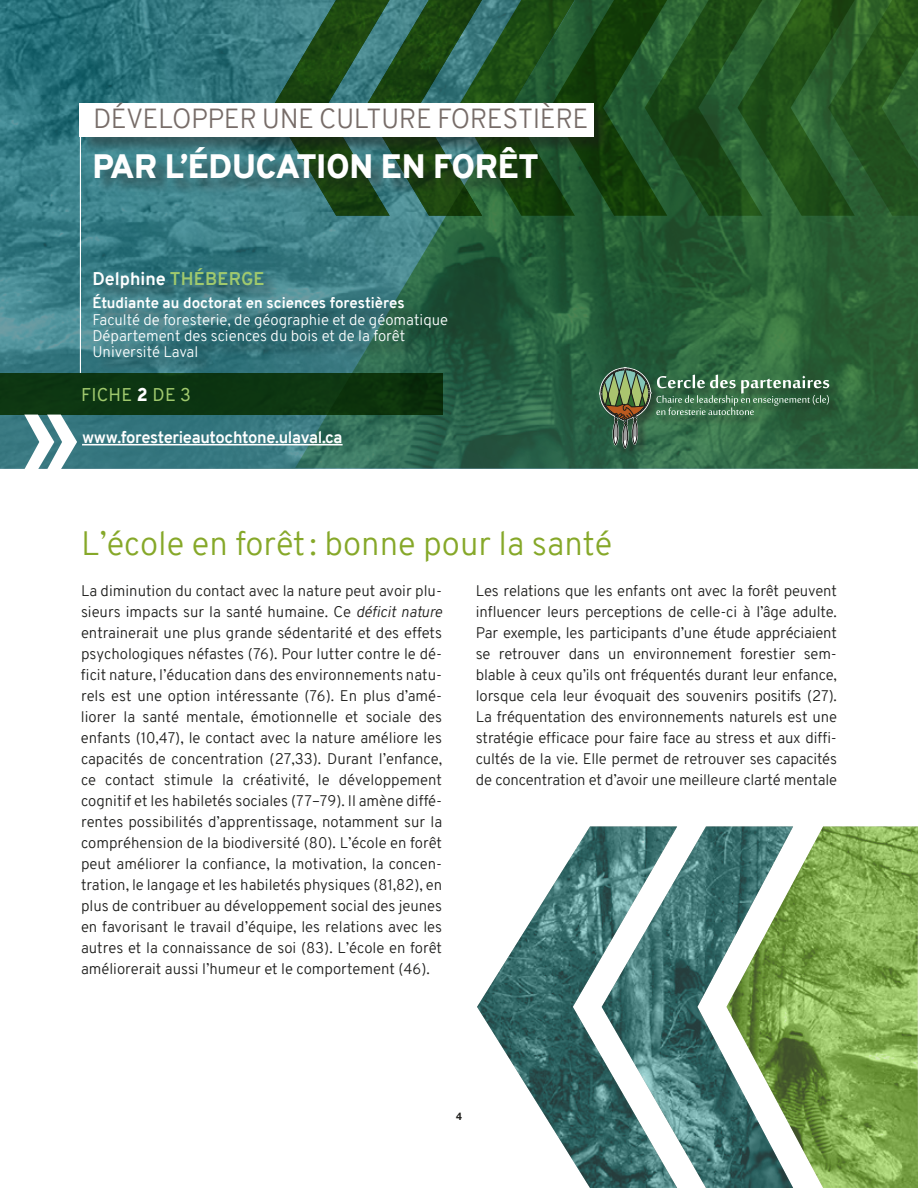
<style>
.page{position:relative;width:918px;height:1188px;background:#fff}
.page>*{position:absolute;margin:0;border:0;box-sizing:border-box;transform-origin:0 0}
.t1{font:300 33px "Overpass";color:#86a829}
.t2{font:900 33px "Overpass";letter-spacing:-.01em;color:#fff}
.t3{font:300 27px "Overpass";letter-spacing:-.02em;color:#776c68}
.t4{font:700 18px "Overpass";letter-spacing:.005em;color:#fff}
.t5{font:18px "Overpass";letter-spacing:.01em;color:#a0c96d}
.t6{font:700 16.5px "Overpass";letter-spacing:-.02em;color:#fff}
.t7{font:300 15px/21px "Overpass";letter-spacing:-.01em;color:#1d1d1b;text-align:justify}
.t8{font:300 15px/16.2px "Overpass";color:#fff}
.t9{font:700 15px "Overpass";color:#fff}
.t10{font:700 10.5px "Helvetica Neue LT Std";color:#1d1d1b}
.s1{color:#a0c96d}
.s2{font-weight:900;color:#fff}
.s3{font-style:italic}
</style>
<div class="page">
<img style="left:0;top:0;width:918px;height:469px">
<img style="left:272px;top:0;width:185px;height:104px">
<svg style="left:457px;top:0;width:188px;height:216px;background:#215328"></svg>
<svg style="left:862px;top:0;width:56px;height:216px;background:#285822"></svg>
<svg style="left:645px;top:0;width:217px;height:216px;background:#245623"></svg>
<div style="left:0;top:373px;width:443px;height:42px;background:#0c3511"></div>
<hr style="left:82px;top:444px;width:261px;height:1px;background:#fff">
<svg style="left:24px;top:415px;width:53px;height:54px"></svg>
<div style="left:80px;top:104px;width:532px;height:270px;background:#1d1d1b;opacity:.44"></div>
<div style="left:80px;top:104px;width:514px;height:33px;background:#fff"></div>
<hr style="left:80px;top:104px;width:1px;height:269px;background:#fff">
<div style="left:600px;top:369px;width:241px;height:91px;background:#1d1d1b;opacity:.44"></div>
<svg style="left:599px;top:367px;width:230px;height:82px;background:#477452"></svg>
<img style="left:478px;top:826px;width:124px;height:362px">
<img style="left:602px;top:826px;width:125px;height:362px">
<img style="left:727px;top:826px;width:191px;height:362px">
<h2 class="t3" style="left:93px;top:100px;width:497px">DÉVELOPPER UNE CULTURE FORESTIÈRE</h2>
<h1 class="t2" style="left:93px;top:143px;width:448px">PAR L’ÉDUCATION EN FORÊT</h1>
<p class="t4" style="left:92px;top:266px;width:174px">Delphine <span class="s1">THÉBERGE</span></p>
<p class="t9" style="left:92px;top:292px;width:314px">Étudiante au doctorat en sciences forestières</p>
<p class="t8" style="left:92px;top:311px;width:357px">Faculté de foresterie, de géographie et de géomatique<br>Département des sciences du bois et de la forêt<br>Université Laval</p>
<p class="t5" style="left:81px;top:381px;width:111px">FICHE <span class="s2">2</span> DE 3</p>
<p class="t6" style="left:82px;top:425px;width:262px">www.foresterieautochtone.ulaval.ca</p>
<h1 class="t1" style="left:81px;top:520px;width:533px">L’école en forêt: bonne pour la santé</h1>
<p class="t7" style="left:81px;top:581px;width:363px">La diminution du contact avec la nature peut avoir plu&shy;sieurs impacts sur la santé humaine. Ce <span class="s3">déficit nature </span>entrainerait une plus grande sédentarité et des effets psychologiques néfastes (76). Pour lutter contre le dé&shy;ficit nature, l’éducation dans des environnements natu&shy;rels est une option intéressante (76). En plus d’amé&shy;liorer la santé mentale, émotionnelle et sociale des enfants (10,47), le contact avec la nature améliore les capacités de concentration (27,33). Durant l’enfance, ce contact stimule la créativité, le développement cognitif et les habiletés sociales (77–79). Il amène diffé&shy;rentes possibilités d’apprentissage, notamment sur la compréhension de la biodiversité (80). L’école en forêt peut améliorer la confiance, la motivation, la concen&shy;tration, le langage et les habiletés physiques (81,82), en plus de contribuer au développement social des jeunes en favorisant le travail d’équipe, les relations avec les autres et la connaissance de soi (83). L’école en forêt améliorerait aussi l’humeur et le comportement (46).</p>
<p class="t7" style="left:476px;top:581px;width:363px">Les relations que les enfants ont avec la forêt peuvent influencer leurs perceptions de celle-ci à l’âge adulte.<br>Par exemple, les participants d’une étude appréciaient se retrouver dans un environnement forestier sem&shy;blable à ceux qu’ils ont fréquentés durant leur enfance, lorsque cela leur évoquait des souvenirs positifs (27).<br>La fréquentation des environnements naturels est une stratégie efficace pour faire face au stress et aux diffi&shy;cultés de la vie. Elle permet de retrouver ses capacités de concentration et d’avoir une meilleure clarté mentale</p>
<p class="t10" style="left:456px;top:1110px;width:7px">4</p>
</div>
